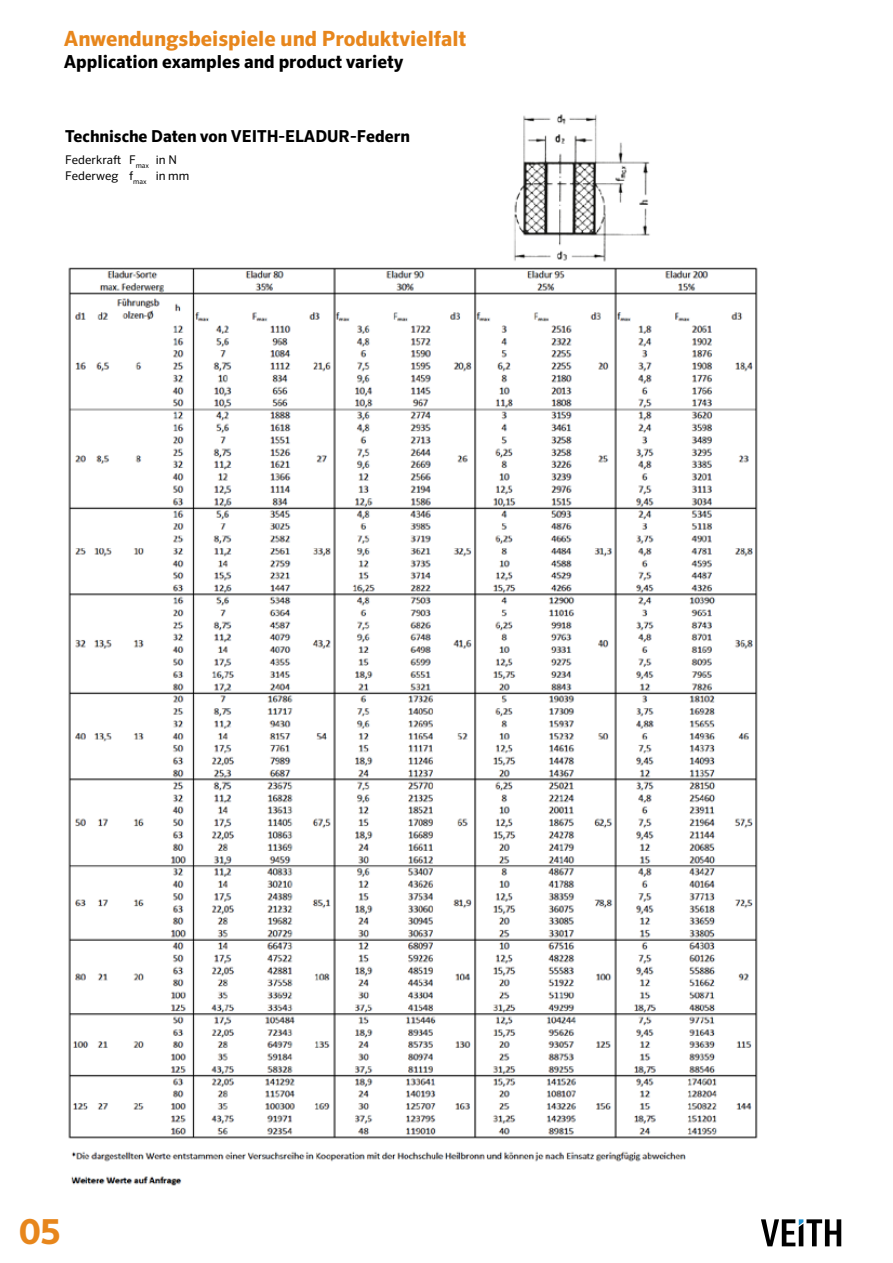
<style>
.page{position:relative;width:893px;height:1263px;background:#fff}
.page>*{position:absolute;margin:0;border:0;box-sizing:border-box;transform-origin:0 0}
.t1{font:700 34.5px "Sero Pro";color:#e7861c}
.t2{font:700 21px "Sero Pro";color:#e7861c}
.t3{font:700 18px "Sero Pro";color:#000}
.t4{font:700 16.5px "Sero Pro";color:#000}
.t5{font:12px/16.5px "Sero Pro";color:#000}
</style>
<div class="page">
<img style="left:68px;top:267px;width:690px;height:919px">
<img style="left:513px;top:114px;width:137px;height:148px">
<svg style="left:761px;top:1219px;width:80px;height:27px"></svg>
<p class="t2" style="left:64px;top:26px;width:404px">Anwendungsbeispiele und Produktvielfalt</p>
<p class="t3" style="left:64px;top:50px;width:341px">Application examples and product variety</p>
<p class="t4" style="left:65px;top:126px;width:346px">Technische Daten von VEITH-ELADUR-Federn</p>
<p class="t5" style="left:65px;top:151px;width:126px">Federkraft F<sub>max</sub> in N<br>Federweg f<sub>max</sub> in mm</p>
<h1 class="t1" style="left:19px;top:1211px;width:43px">05</h1>
</div>
